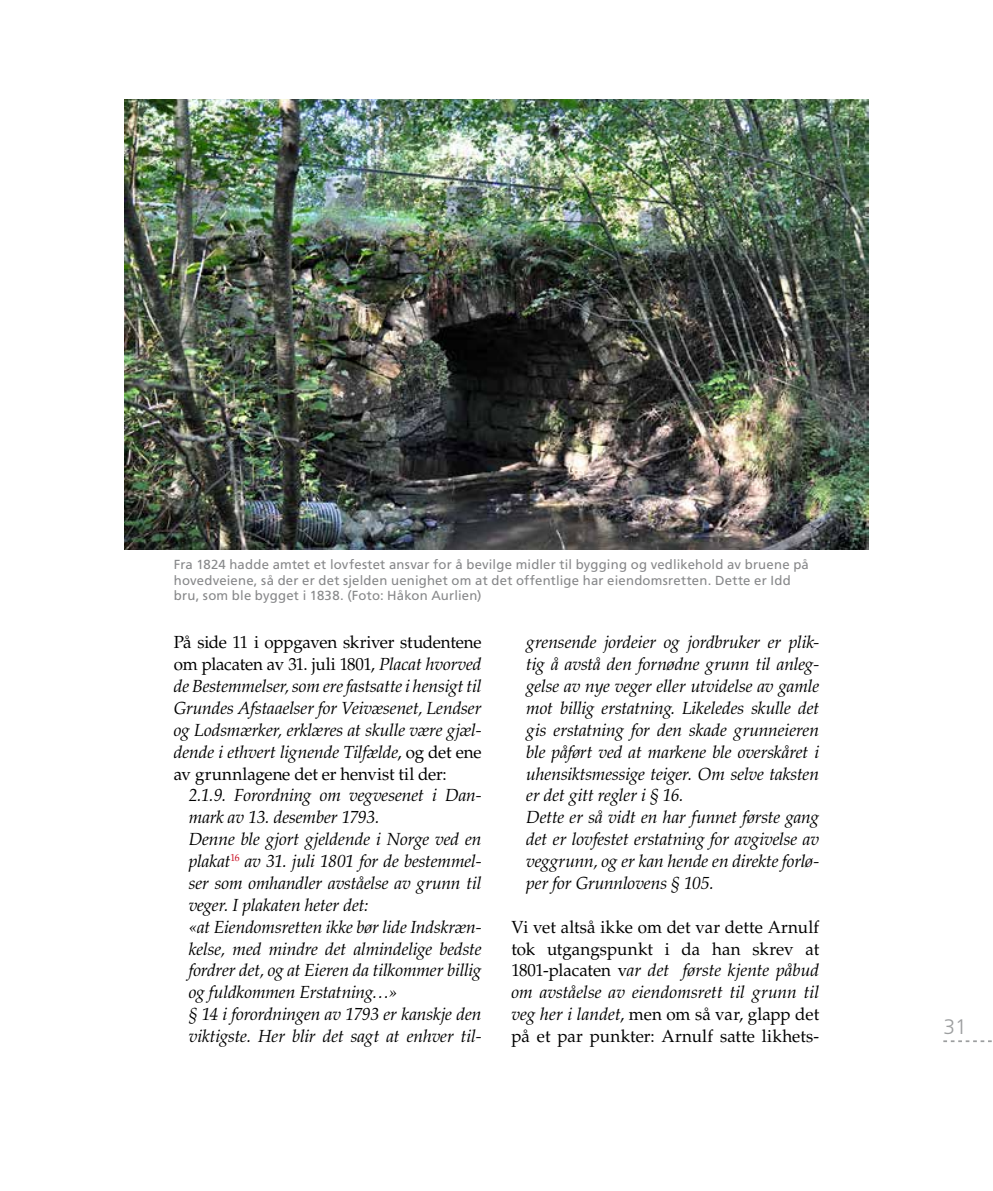
<style>
.page{position:relative;width:993px;height:1191px;background:#fff}
.page>*{position:absolute;margin:0;border:0;box-sizing:border-box;transform-origin:0 0}
.t1{font:300 21px "Frutiger LT Std";color:#9c9e9f}
.t2{font:italic 17.5px/21.9px "Palatino LT Std";letter-spacing:-.01em;color:#000}
.t3{font:17.5px/21.9px "Palatino LT Std";letter-spacing:.005em;color:#000;text-align:justify}
.t4{font:13.12px/15.8px "Frutiger LT Std";letter-spacing:.015em;color:#87888a}
.s1{font-style:normal}
.s2{font-style:italic}
</style>
<div class="page">
<svg style="left:943px;top:1040px;width:49px;height:2px"></svg>
<img style="left:124px;top:99px;width:744px;height:450px">
<p class="t4" style="left:174px;top:556px;width:636px">Fra 1824 hadde amtet et lovfestet ansvar for å bevilge midler til bygging og vedlikehold av bruene på hovedveiene, så der er det sjelden uenighet om at det offentlige har eiendomsretten. Dette er Idd bru, som ble bygget i 1838. (Foto: Håkon Aurlien)</p>
<p class="t2" style="left:174px;top:631px;width:309px;text-align:justify"><span class="s1">På side 11 i oppgaven skriver studentene om placaten av 31. juli 1801,</span> Placat hvorved de Bestemmelser, som ere fastsatte i hensigt til Grundes Afstaaelser for Veivæsenet, Lendser og Lodsmærker, erklæres at skulle være gjæl&shy;dende i ethvert lignende Tilfælde<span class="s1">, og det ene av grunnlagene det er henvist til der:</span></p>
<p class="t2" style="left:189px;top:785px;width:294px">2.1.9. Forordning om vegvesenet i Dan&shy;mark av 13. desember 1793.<br>Denne ble gjort gjeldende i Norge ved en plakat<sup>16</sup> av 31. juli 1801 for de bestemmel&shy;ser som omhandler avståelse av grunn til veger. I plakaten heter det:<br>«at Eiendomsretten ikke bør lide Indskræn&shy;kelse, med mindre det almindelige bedste fordrer det, og at Eieren da tilkommer billig og fuldkommen Erstatning…»<br>§ 14 i forordningen av 1793 er kanskje den viktigste. Her blir det sagt at enhver til-</p>
<p class="t2" style="left:526px;top:631px;width:294px">grensende jordeier og jordbruker er plik&shy;tig å avstå den fornødne grunn til anleg&shy;gelse av nye veger eller utvidelse av gamle mot billig erstatning. Likeledes skulle det gis erstatning for den skade grunneieren ble påført ved at markene ble overskåret i uhensiktsmessige teiger. Om selve taksten er det gitt regler i § 16.<br>Dette er så vidt en har funnet første gang det er lovfestet erstatning for avgivelse av veggrunn, og er kan hende en direkte forlø&shy;per for Grunnlovens § 105.</p>
<p class="t3" style="left:511px;top:916px;width:309px">Vi vet altså ikke om det var dette Arnulf tok utgangspunkt i da han skrev at 1801-placaten v<span class="s2">ar det første kjente påbud om avståelse av eiendomsrett til grunn til veg her i landet</span>, men om så var, glapp det på et par punkter: Arnulf satte likhets-</p>
<p class="t1" style="left:943px;top:1014px;width:25px">31</p>
</div>
